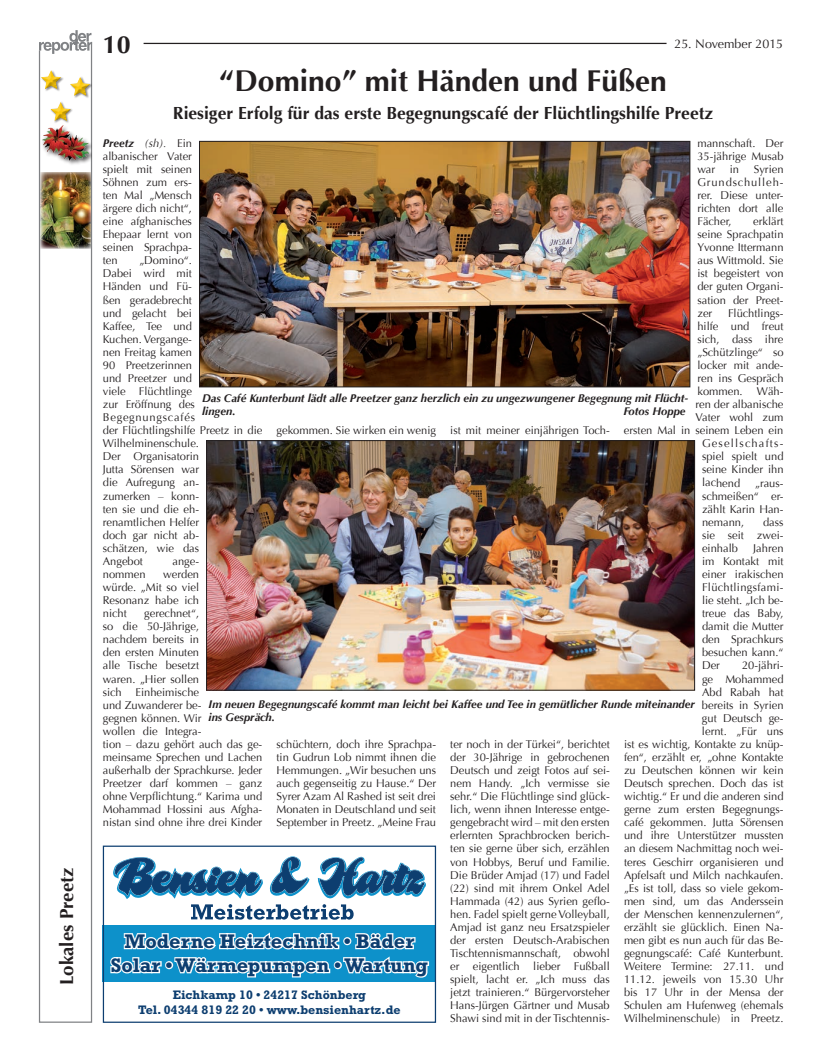
<style>
.page{position:relative;width:819px;height:1053px;background:#fff}
.page>*{position:absolute;margin:0;border:0;box-sizing:border-box;transform-origin:0 0}
.t1{font:700 30px "Optima";color:#231f20}
.t2{font:700 25px "Optima";color:#231f20}
.t3{font:700 20px/24px "Rockwell";color:#0d3e70;text-align:center}
.t4{font:700 18.75px "Optima";color:#231f20}
.t5{font:700 17.5px "Optima";color:#231f20}
.t6{font:700 12.5px/15px "Rockwell";color:#0d3e70;text-align:center}
.t7{font:12.5px "Optima";color:#231f20}
.t8{font:11.25px/13px "Optima";color:#231f20;text-align:justify}
.t9{font:italic 700 11.25px/13px "Optima";color:#231f20}
.t10{font:11.25px "Optima";letter-spacing:.105em;color:#231f20}
.s1{font-weight:700;font-style:italic}
.s2{font-style:italic}
</style>
<div class="page">
<hr style="left:144px;top:43px;width:522px;height:1px;background:#231f20">
<div style="left:103px;top:925px;width:333px;height:56px;background:#0d91ca"></div>
<svg style="left:109px;top:932px;width:321px;height:50px"></svg>
<div style="left:103px;top:845px;width:333px;height:177px;border:1px solid #0d3e70"></div>
<svg style="left:111px;top:845px;width:317px;height:75px"></svg>
<img style="left:201px;top:143px;width:487px;height:242px">
<div style="left:199px;top:141px;width:491px;height:246px;border:1px solid #231f20"></div>
<img style="left:208px;top:442px;width:485px;height:246px">
<div style="left:206px;top:440px;width:489px;height:250px;border:1px solid #231f20"></div>
<svg style="left:39px;top:54px;width:53px;height:968px"></svg>
<svg style="left:39px;top:30px;width:53px;height:24px"></svg>
<img style="left:40px;top:172px;width:51px;height:76px">
<div style="left:41px;top:125px;width:51px;height:41px;background:#231f20;opacity:.75"></div>
<img style="left:41px;top:126px;width:50px;height:35px">
<div style="left:40px;top:69px;width:24px;height:23px;background:#231f20;opacity:.5"></div>
<div style="left:40px;top:69px;width:22px;height:22px;background:#231f20;opacity:.75"></div>
<div style="left:69px;top:76px;width:23px;height:23px;background:#231f20;opacity:.5"></div>
<div style="left:69px;top:76px;width:22px;height:22px;background:#231f20;opacity:.75"></div>
<div style="left:50px;top:101px;width:24px;height:23px;background:#231f20;opacity:.5"></div>
<div style="left:50px;top:101px;width:21px;height:22px;background:#231f20;opacity:.75"></div>
<p class="t4" style="left:56px;top:985px;width:119px;rotate:-90deg">Lokales Preetz</p>
<p class="t2" style="left:103px;top:30px;width:29px">10</p>
<p class="t7" style="left:674px;top:36px;width:110px">25. November 2015</p>
<p class="t1" style="left:219px;top:64px;width:448px">“Domino” mit Händen und Füßen</p>
<p class="t5" style="left:173px;top:102px;width:542px">Riesiger Erfolg für das erste Begegnungscafé der Flüchtlingshilfe Preetz</p>
<p class="t8" style="left:103px;top:136px;width:91px"><span class="s1">Preetz</span> <span class="s2">(sh).</span> Ein albanischer Vater spielt mit seinen Söhnen zum ers&shy;ten Mal „Mensch ärgere dich nicht“, eine afghanisches Ehepaar lernt von seinen Sprachpa&shy;ten</p>
<p class="t8" style="left:697px;top:136px;width:88px">mannschaft. Der 35-jährige Musab war</p>
<p class="t8" style="left:697px;top:162px;width:88px;text-indent:56px">Syrien Grundschulleh&shy;rer. Diese unter&shy;richten dort alle Fächer,</p>
<p class="t8" style="left:729px;top:163px;width:11px">in</p>
<p class="t8" style="left:697px;top:215px;width:88px;text-indent:56px">erklärt seine Sprachpatin Yvonne Ittermann aus Wittmold. Sie ist begeistert von der guten Organi&shy;sation der Preet&shy;zer</p>
<p class="t8" style="left:103px;top:254px;width:161px;text-align:left;text-indent:37px">„Domino“.<br>Dabei wird mit<br>Händen und Fü-<br>ßen geradebrecht<br>und gelacht bei<br>Kaffee, Tee und<br>Kuchen. Vergange-<br>nen Freitag kamen<br>90 Preetzerinnen<br>und Preetzer und<br>viele Flüchtlinge<br>zur Eröffnung des<br>Begegnungscafés<br>der Flüchtlingshilfe Preetz in die<br>Wilhelminenschule.<br>Der Organisatorin<br>Jutta Sörensen war<br>die Aufregung an-<br>zumerken – konn-<br>ten sie und die eh&shy;renamtlichen Helfer<br>doch gar nicht ab-<br>schätzen, wie das<br>Angebot</p>
<p class="t8" style="left:697px;top:306px;width:88px;text-indent:31px">Flüchtlings&shy;hilfe und freut sich, dass ihre „Schützlinge“ so locker mit ande&shy;ren ins Gespräch kommen.</p>
<p class="t8" style="left:756px;top:385px;width:28px">Wäh-</p>
<p class="t8" style="left:695px;top:398px;width:89px">ren der albanische</p>
<p class="t8" style="left:695px;top:411px;width:89px">Vater wohl zum</p>
<p class="t8" style="left:624px;top:424px;width:161px">ersten Mal in seinem Leben ein</p>
<p class="t10" style="left:702px;top:437px;width:83px">Gesellschafts-</p>
<p class="t8" style="left:702px;top:450px;width:83px">spiel spielt und</p>
<p class="t8" style="left:702px;top:463px;width:83px">seine Kinder ihn</p>
<p class="t8" style="left:702px;top:476px;width:40px">lachend</p>
<p class="t9" style="left:202px;top:392px;width:487px">Das Café Kunterbunt lädt alle Preetzer ganz herzlich ein zu ungezwungener Begegnung mit Flücht&shy;lingen.</p>
<p class="t9" style="left:623px;top:405px;width:64px">Fotos Hoppe</p>
<p class="t8" style="left:276px;top:424px;width:161px">gekommen. Sie wirken ein wenig</p>
<p class="t8" style="left:450px;top:424px;width:161px">ist mit meiner einjährigen Toch-</p>
<p class="t8" style="left:702px;top:476px;width:83px;text-indent:53px">„raus&shy;schmeißen“ er&shy;zählt Karin Han&shy;nemann,</p>
<p class="t8" style="left:702px;top:515px;width:83px;text-indent:61px">dass sie seit zwei&shy;einhalb</p>
<p class="t8" style="left:702px;top:541px;width:83px;text-indent:51px">Jahren im Kontakt mit einer irakischen Flüchtlingsfami&shy;lie steht. „Ich be&shy;treue das Baby, damit die Mutter den Sprachkurs besuchen kann.“ Der</p>
<p class="t8" style="left:172px;top:554px;width:28px">ange-</p>
<p class="t8" style="left:103px;top:567px;width:98px;text-indent:60px">werden würde. „Mit so viel Resonanz habe ich nicht</p>
<p class="t8" style="left:103px;top:567px;width:44px">nommen</p>
<p class="t8" style="left:103px;top:607px;width:161px;text-align:left;text-indent:41px">gerechnet“,<br>so die 50-Jährige,<br>nachdem bereits in<br>den ersten Minuten<br>alle Tische besetzt<br>waren. „Hier sollen<br>sich Einheimische<br>und Zuwanderer be-<br>gegnen können. Wir<br>wollen die Integra-<br>tion – dazu gehört auch das ge&shy;meinsame Sprechen und Lachen außerhalb der Sprachkurse. Jeder<br>Preetzer darf kommen – ganz ohne Verpflichtung.“ Karima und<br>Mohammad Hossini aus Afgha&shy;nistan sind ohne ihre drei Kinder</p>
<p class="t8" style="left:624px;top:659px;width:161px;text-align:right">20-jähri-<br>ge Mohammed<br>Abd Rabah hat<br>bereits in Syrien<br>gut Deutsch ge-<br>lernt. „Für uns<br>ist es wichtig, Kontakte zu knüp&shy;fen“, erzählt er, „ohne Kontakte zu Deutschen können wir kein<br>Deutsch sprechen. Doch das ist wichtig.“ Er und die anderen sind gerne zum ersten Begegnungs&shy;café gekommen. Jutta Sörensen und ihre Unterstützer mussten an diesem Nachmittag noch wei&shy;teres Geschirr organisieren und<br>Apfelsaft und Milch nachkaufen. „Es ist toll, dass so viele gekom&shy;men sind, um das Anderssein der Menschen kennenzulernen“, erzählt sie glücklich. Einen Na&shy;men gibt es nun auch für das Be&shy;gegnungscafé: Café Kunterbunt.<br>Weitere Termine: 27.11. und<br>11.12. jeweils von 15.30 Uhr bis 17 Uhr in der Mensa der<br>Schulen am Hufenweg (ehemals<br>Wilhelminenschule) in Preetz.</p>
<p class="t9" style="left:208px;top:697px;width:488px">Im neuen Begegnungscafé kommt man leicht bei Kaffee und Tee in gemütlicher Runde miteinander ins Gespräch.</p>
<p class="t8" style="left:450px;top:737px;width:161px">ter noch in der Türkei“, berichtet der 30-Jährige in gebrochenen Deutsch und zeigt Fotos auf sei&shy;nem Handy. „Ich vermisse sie sehr.“ Die Flüchtlinge sind glück&shy;lich, wenn ihnen Interesse entge&shy;gengebracht wird – mit den ersten erlernten Sprachbrocken berich&shy;ten sie gerne über sich, erzählen von Hobbys, Beruf und Familie.<br>Die Brüder Amjad (17) und Fadel (22) sind mit ihrem Onkel Adel Hammada (42) aus Syrien geflo&shy;hen. Fadel spielt gerne Volleyball, Amjad ist ganz neu Ersatzspieler der ersten Deutsch-Arabischen Tischtennismannschaft, obwohl er eigentlich lieber Fußball spielt, lacht er. „Ich muss das jetzt trainieren.“ Bürgervorsteher Hans-Jürgen Gärtner und Musab Shawi sind mit in der Tischtennis-</p>
<p class="t8" style="left:276px;top:737px;width:161px">schüchtern, doch ihre Sprachpa&shy;tin Gudrun Lob nimmt ihnen die Hemmungen. „Wir besuchen uns auch gegenseitig zu Hause.“ Der Syrer Azam Al Rashed ist seit drei Monaten in Deutschland und seit September in Preetz. „Meine Frau</p>
<p class="t3" style="left:111px;top:928px;width:319px">Moderne Heiztechnik • Bäder<br>Solar • Wärmepumpen • Wartung</p>
<p class="t6" style="left:138px;top:987px;width:264px">Eichkamp 10 • 24217 Schönberg<br>Tel. 04344 819 22 20 • www.bensienhartz.de</p>
</div>
